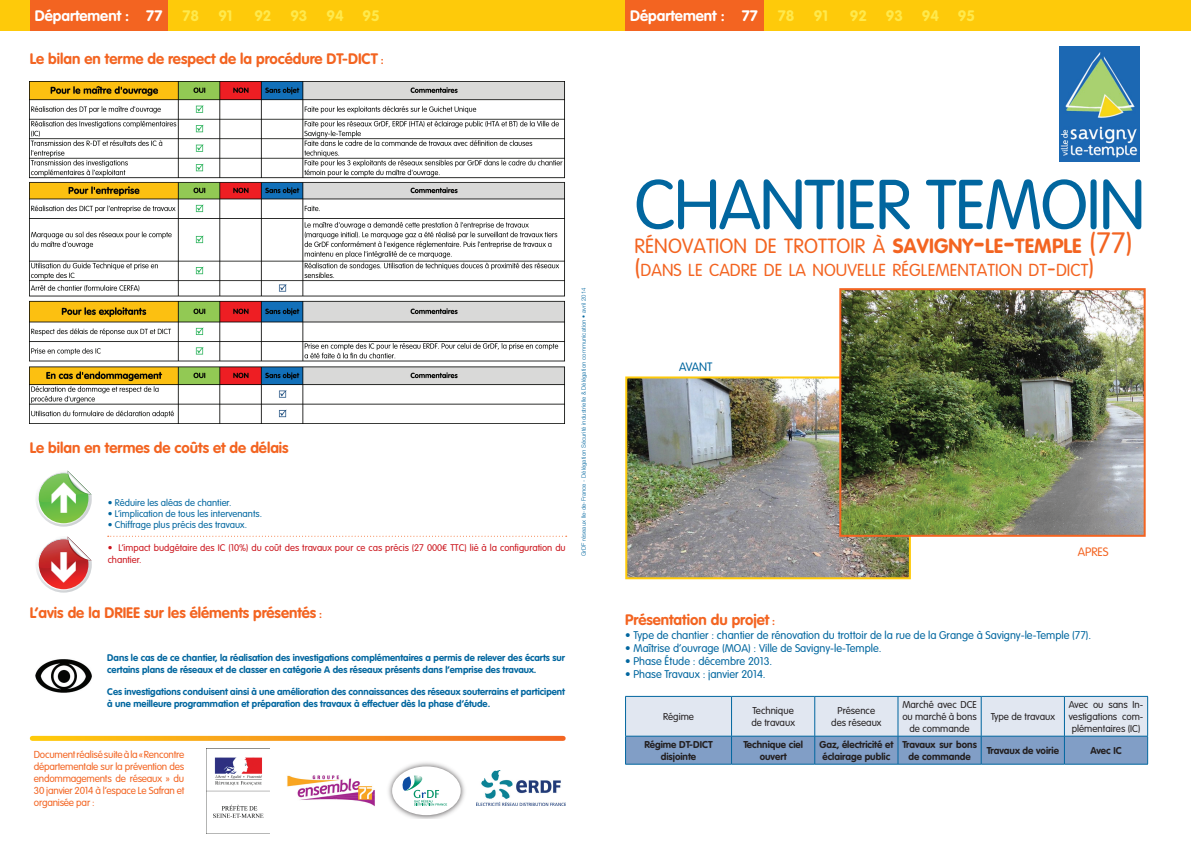
<style>
.page{position:relative;width:1191px;height:842px;background:#fff}
.page>*{position:absolute;margin:0;border:0;box-sizing:border-box;transform-origin:0 0}
.t1{font:300 69px "VAG Rounded Std";letter-spacing:-.02em;color:#01669f}
.t2{font:300 20.3px "VAG Rounded Std";letter-spacing:.005em;color:#f36421}
.t3{font:300 17.1px "VAG Rounded Std";letter-spacing:.005em;color:#f36421}
.t4{font:700 15px "VAG Rounded Std";color:#f36421}
.t5{font:700 15px "VAG Rounded Std";color:#fff}
.t6{font:700 15px "VAG Rounded Std";color:#ffe94d}
.t7{font:300 12px "VAG Rounded Std";letter-spacing:-.025em;color:#01669f}
.t8{font:300 12px "VAG Rounded Std";color:#f36421}
.t9{font:300 11px "VAG Rounded Std";color:#01669f}
.t10{font:300 10px/12px "VAG Rounded Std";letter-spacing:-.02em;color:#f36421;text-align:justify}
.t11{font:300 9.8px/11.8px "VAG Rounded Std";color:#231f20;text-align:center}
.t12{font:700 9.8px/11.8px "VAG Rounded Std";color:#231f20;text-align:center}
.t13{font:700 9.5px/11.4px "VAG Rounded Std";color:#01669f}
.t14{font:300 9.5px/11.4px "VAG Rounded Std";color:#cb141c}
.t15{font:300 9.5px "VAG Rounded Std";color:#01669f}
.t16{font:300 6px "Helvetica Neue LT Std";letter-spacing:.01em;color:#01669f}
.s1{font-size:11px}
.s2{font-weight:700}
.s3{font-weight:700;font-size:29px}
.s4{font-size:29px}
.s5{font-size:24.5px}
</style>
<div class="page">
<div style="left:0;top:0;width:1191px;height:30px;background:#feca0a"></div>
<div style="left:625px;top:0;width:106px;height:30px;background:#f36421"></div>
<div style="left:729px;top:0;width:34px;height:30px;background:#f36421"></div>
<img style="left:1059px;top:47px;width:80px;height:114px">
<hr style="left:625px;top:764px;width:106px;height:1px;background:#01669f">
<hr style="left:731px;top:764px;width:83px;height:1px;background:#01669f">
<hr style="left:814px;top:764px;width:84px;height:1px;background:#01669f">
<hr style="left:898px;top:764px;width:83px;height:1px;background:#01669f">
<hr style="left:981px;top:764px;width:83px;height:1px;background:#01669f">
<svg style="left:625px;top:696px;width:523px;height:68px;background:#b1c4dc"></svg>
<hr style="left:1064px;top:736px;width:84px;height:1px;background:#01669f">
<hr style="left:1064px;top:764px;width:84px;height:1px;background:#01669f">
<img style="left:35px;top:659px;width:57px;height:34px">
<div style="left:30px;top:0;width:105px;height:30px;background:#f36421"></div>
<div style="left:135px;top:0;width:32px;height:30px;background:#f36421"></div>
<img style="left:477px;top:771px;width:89px;height:34px">
<img style="left:206px;top:749px;width:64px;height:85px">
<svg style="left:32px;top:736px;width:531px;height:5px;background:#f79a20"></svg>
<img style="left:30px;top:81px;width:535px;height:343px">
<svg style="left:108px;top:536px;width:459px;height:1px"></svg>
<img style="left:628px;top:379px;width:280px;height:197px">
<div style="left:625px;top:376px;width:286px;height:203px;border:2px solid #feca0a"></div>
<img style="left:287px;top:775px;width:88px;height:32px">
<img style="left:842px;top:291px;width:300px;height:243px">
<div style="left:839px;top:288px;width:306px;height:249px;border:2px solid #f36421"></div>
<img style="left:388px;top:762px;width:77px;height:57px">
<div style="left:392px;top:766px;width:69px;height:49px;background:#fff;border-radius:50%"></div>
<svg style="left:402px;top:775px;width:45px;height:31px"></svg>
<svg style="left:36px;top:470px;width:56px;height:57px"></svg>
<svg style="left:36px;top:536px;width:56px;height:57px"></svg>
<h3 class="t5" style="left:35px;top:7px;width:129px">Département : 77</h3>
<h3 class="t6" style="left:182px;top:7px;width:18px">78</h3>
<h3 class="t6" style="left:218px;top:7px;width:16px">91</h3>
<h3 class="t6" style="left:254px;top:7px;width:19px">92</h3>
<h3 class="t6" style="left:290px;top:7px;width:19px">93</h3>
<h3 class="t6" style="left:326px;top:7px;width:19px">94</h3>
<h3 class="t6" style="left:362px;top:7px;width:19px">95</h3>
<h3 class="t5" style="left:630px;top:7px;width:129px">Département : 77</h3>
<h3 class="t6" style="left:778px;top:7px;width:18px">78</h3>
<h3 class="t6" style="left:814px;top:7px;width:16px">91</h3>
<h3 class="t6" style="left:850px;top:7px;width:19px">92</h3>
<h3 class="t6" style="left:886px;top:7px;width:19px">93</h3>
<h3 class="t6" style="left:922px;top:7px;width:19px">94</h3>
<h3 class="t6" style="left:958px;top:7px;width:19px">95</h3>
<h3 class="t4" style="left:30px;top:50px;width:355px">Le bilan en terme de respect de la procédure DT-DICT <span class="s1">:</span></h3>
<h3 class="t4" style="left:30px;top:439px;width:260px">Le bilan en termes de coûts et de délais</h3>
<p class="t15" style="left:108px;top:497px;width:125px">• Réduire les aléas de chantier.</p>
<p class="t15" style="left:108px;top:508px;width:156px">• L’implication de tous les intervenants.</p>
<p class="t15" style="left:108px;top:520px;width:141px">• Chiffrage plus précis des travaux.</p>
<p class="t14" style="left:108px;top:542px;width:459px">• L’impact budgétaire des IC (10%) du coût des travaux pour ce cas précis (27 000€ TTC) lié à la configuration du chantier.</p>
<p class="t16" style="left:580px;top:556px;width:270px;rotate:-90deg">GrDF réseaux Ile-de-France - Délégation Sécurité industrielle &amp; Délégation communication • avril 2014</p>
<h3 class="t4" style="left:30px;top:604px;width:294px">L’avis de la DRIEE sur les éléments présentés <span class="s1">:</span></h3>
<p class="t13" style="left:107px;top:652px;width:459px">Dans le cas de ce chantier, la réalisation des investigations complémentaires a permis de relever des écarts sur certains plans de réseaux et de classer en catégorie A des réseaux présents dans l’emprise des travaux.</p>
<p class="t13" style="left:107px;top:687px;width:459px">Ces investigations conduisent ainsi à une amélioration des connaissances des réseaux souterrains et participent à une meilleure programmation et préparation des travaux à effectuer dès la phase d’étude.</p>
<p class="t10" style="left:34px;top:749px;width:152px">Document réalisé suite à la « Rencontre départementale sur la prévention des endommagements de réseaux » du 30 janvier 2014 à l’espace Le Safran et organisée par :</p>
<h1 class="t1" style="left:634px;top:165px;width:512px">CHANTIER TEMOIN</h1>
<h2 class="t2" style="left:634px;top:235px;width:500px">RÉNOVATION DE TROTTOIR À <span class="s2">SAVIGNY</span><span class="s3">-</span><span class="s2">LE</span><span class="s3">-</span><span class="s2">TEMPLE</span> <span class="s4">(77)</span></h2>
<h3 class="t3" style="left:634px;top:261px;width:461px"><span class="s5">(</span>DANS LE CADRE DE LA NOUVELLE RÉGLEMENTATION DT<span class="s5">-</span>DICT<span class="s5">)</span></h3>
<p class="t7" style="left:679px;top:360px;width:35px">AVANT</p>
<p class="t8" style="left:1077px;top:545px;width:32px">APRES</p>
<h3 class="t4" style="left:625px;top:611px;width:151px">Présentation du projet <span class="s1">:</span></h3>
<p class="t9" style="left:625px;top:628px;width:467px">• Type de chantier : chantier de rénovation du trottoir de la rue de la Grange à Savigny-le-Temple (77).</p>
<p class="t9" style="left:625px;top:642px;width:258px">• Maîtrise d’ouvrage (MOA) : Ville de Savigny-le-Temple.</p>
<p class="t9" style="left:625px;top:655px;width:149px">• Phase étude : décembre 2013.</p>
<p class="t9" style="left:625px;top:668px;width:142px">• Phase Travaux : janvier 2014.</p>
<p class="t11" style="left:663px;top:711px;width:32px">Régime</p>
<p class="t11" style="left:751px;top:705px;width:45px;text-align:left">Technique de travaux</p>
<p class="t11" style="left:831px;top:705px;width:52px">Présence des réseaux</p>
<p class="t11" style="left:902px;top:699px;width:76px">Marché avec DCE ou marché à bons de commande</p>
<p class="t11" style="left:990px;top:711px;width:66px">Type de travaux</p>
<p class="t11" style="left:1068px;top:699px;width:76px">Avec ou sans In&shy;vestigations com&shy;plémentaires (IC)</p>
<p class="t12" style="left:644px;top:739px;width:70px">Régime DT-DICT disjointe</p>
<p class="t12" style="left:743px;top:739px;width:61px">Technique ciel ouvert</p>
<p class="t12" style="left:819px;top:739px;width:75px">Gaz, électricité et éclairage public</p>
<p class="t12" style="left:902px;top:739px;width:76px">Travaux sur bons de commande</p>
<p class="t12" style="left:986px;top:745px;width:74px">Travaux de voirie</p>
<p class="t12" style="left:1090px;top:745px;width:33px">Avec IC</p>
</div>
